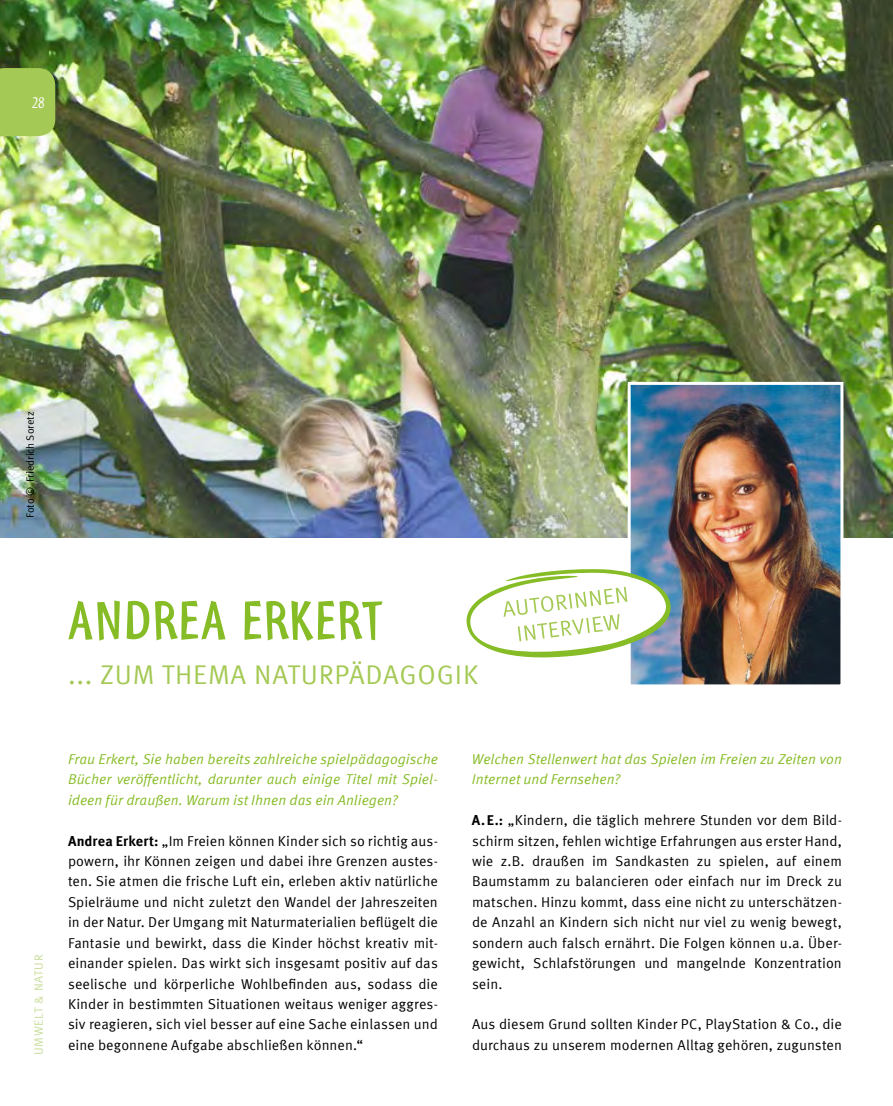
<style>
.page{position:relative;width:893px;height:1106px;background:#fff}
.page>*{position:absolute;margin:0;border:0;box-sizing:border-box;transform-origin:0 0}
.t1{font:54px "Myriad Std Tilt";letter-spacing:.05em;color:#86bc25}
.t2{font:27px "Meta Offc Norm";color:#a4c954}
.t3{font:16.5px "Myriad Std Tilt";color:#fff}
.t4{font:14.25px/20.4px "Meta Offc Norm";letter-spacing:.005em;color:#000;text-align:justify}
.t5{font:14.25px/20.4px "Meta Offc Norm Ita";color:#86bc25;text-align:justify}
.t6{font:12px "Meta Offc Norm";letter-spacing:.06em;color:#c9de9b}
.t7{font:10.5px "Meta Offc Norm";color:#000}
.s1{font-family:"Meta Offc";font-weight:700}
</style>
<div class="page">
<img style="left:0;top:0;width:893px;height:538px">
<svg style="left:68px;top:600px;width:158px;height:41px"></svg>
<svg style="left:244px;top:600px;width:139px;height:41px"></svg>
<div style="left:0;top:68px;width:55px;height:68px;background:#a4c954"></div>
<img style="left:632px;top:386px;width:207px;height:297px">
<div style="left:628px;top:382px;width:215px;height:305px;border:3px solid #fff"></div>
<svg style="left:466px;top:568px;width:206px;height:91px"></svg>
<p class="t3" style="left:32px;top:93px;width:15px">28</p>
<p class="t7" style="left:24px;top:518px;width:108px;rotate:-90deg">Foto © Friedrich Soretz</p>
<h1 class="t1" style="left:68px;top:591px;width:310px">ANDREA ERKERT</h1>
<h2 class="t2" style="left:68px;top:658px;width:126px">... Zum Thema</h2>
<h2 class="t2" style="left:254px;top:658px;width:36px">Naturpädagogik</h2>
<p class="t6" style="left:32px;top:1054px;width:102px;rotate:-90deg">Umwelt &amp; Natu r</p>
<p class="t5" style="left:68px;top:749px;width:371px">Frau Erkert, Sie haben bereits zahlreiche spielpädagogische Bücher veröffentlicht, darunter auch einige Titel mit Spiel&shy;ideen für draußen. Warum ist Ihnen das ein Anliegen?</p>
<p class="t4" style="left:68px;top:830px;width:371px"><span class="s1">Andrea Erkert:</span> „Im Freien können Kinder sich so richtig aus&shy;powern, ihr Können zeigen und dabei ihre Grenzen austes&shy;ten. Sie atmen die frische Luft ein, erleben aktiv natürliche Spielräume und nicht zuletzt den Wandel der Jahreszeiten in der Natur. Der Umgang mit Naturmaterialien beflügelt die Fantasie und bewirkt, dass die Kinder höchst kreativ mit&shy;einander spielen. Das wirkt sich insgesamt positiv auf das seelische und körperliche Wohlbefinden aus, sodass die Kinder in bestimmten Situationen weitaus weniger aggres&shy;siv reagieren, sich viel besser auf eine Sache einlassen und eine begonnene Aufgabe abschließen können.“</p>
<p class="t5" style="left:472px;top:749px;width:371px">Welchen Stellenwert hat das Spielen im Freien zu Zeiten von<br>Internet und Fernsehen?</p>
<p class="t4" style="left:472px;top:810px;width:371px"><span class="s1">A. E.:</span> „Kindern, die täglich mehrere Stunden vor dem Bild&shy;schirm sitzen, fehlen wichtige Erfahrungen aus erster Hand, wie z.B. draußen im Sandkasten zu spielen, auf einem Baumstamm zu balancieren oder einfach nur im Dreck zu matschen. Hinzu kommt, dass eine nicht zu unterschätzen&shy;de Anzahl an Kindern sich nicht nur viel zu wenig bewegt, sondern auch falsch ernährt. Die Folgen können u.a. Über&shy;gewicht, Schlafstörungen und mangelnde Konzentration sein.</p>
<p class="t4" style="left:472px;top:1014px;width:371px">Aus diesem Grund sollten Kinder PC, PlayStation &amp; Co., die durchaus zu unserem modernen Alltag gehören, zugunsten</p>
</div>
